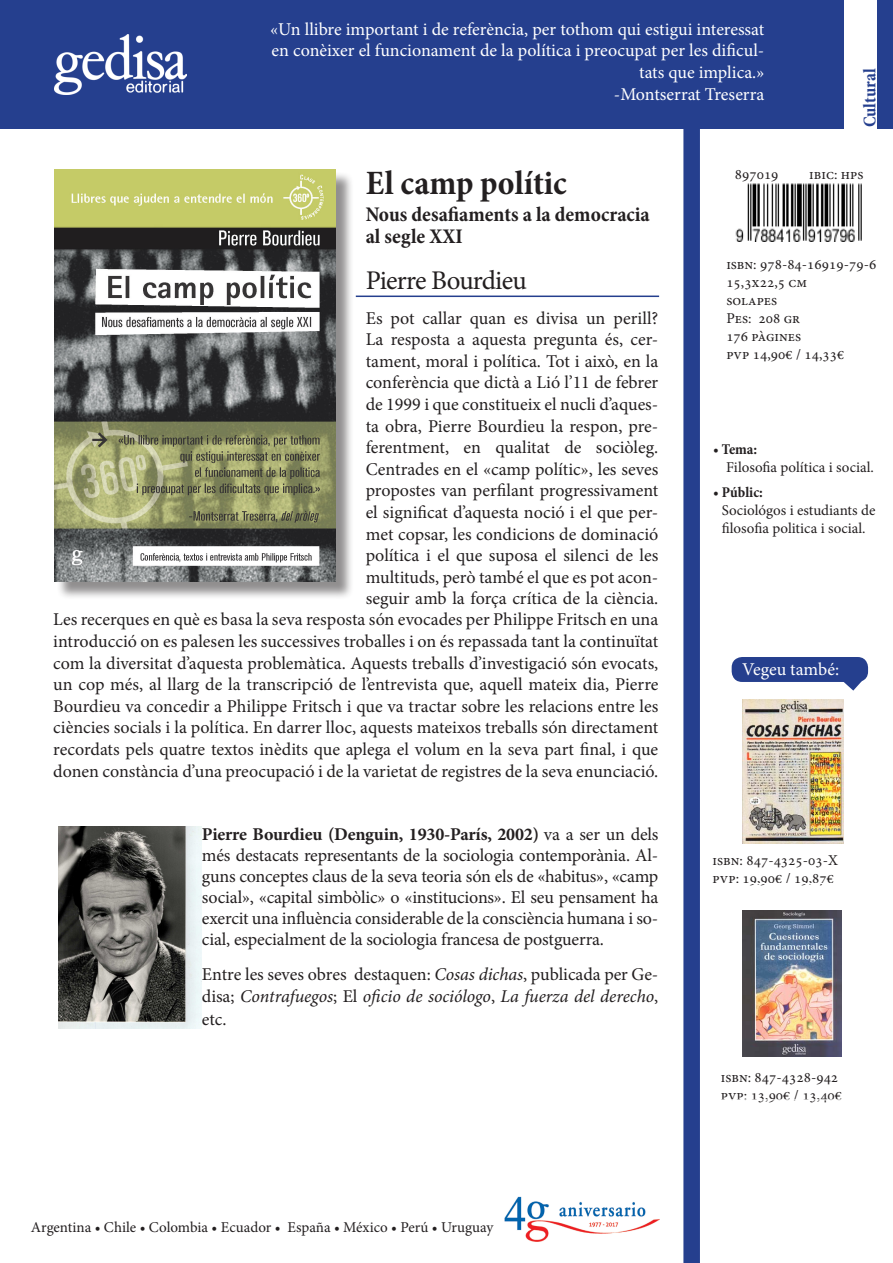
<style>
.page{position:relative;width:893px;height:1263px;background:#fff}
.page>*{position:absolute;margin:0;border:0;box-sizing:border-box;transform-origin:0 0}
.t1{font:700 condensed 34.5px "Minion Pro";color:#231f20}
.t2{font:27px "Minion Pro";letter-spacing:-.03em;color:#231f20}
.t3{font:700 condensed 21px "Minion Pro";color:#231f20}
.Autores{font:18px/21.6px "Minion Pro";letter-spacing:-.005em;color:#231f20;text-align:justify}
.Citas{font:18px/21.6px "Minion Pro";color:#fff;text-align:right}
.Indice{font:18px/22.5px "Minion Pro";letter-spacing:-.005em;color:#231f20;text-align:justify}
.Clasificación{font:700 condensed 18px "Minion Pro";color:#253f8e}
.Datos_técnicos{font:15px "Minion Pro";color:#231f20}
.Temas_y_público{font:15px/18px "Minion Pro";color:#231f20}
.Conceptos{font:15px "Minion Pro";color:#231f20}
.Temas_y_público-2{font:700 condensed 15px "Minion Pro";color:#231f20}
.s1{font-weight:700}
.s2{font-style:italic}
</style>
<div class="page">
<div style="left:0;top:0;width:893px;height:128px;background:#253f8e"></div>
<div style="left:844px;top:0;width:33px;height:129px;background:#fff"></div>
<img style="left:504px;top:1196px;width:155px;height:46px">
<div style="left:56px;top:172px;width:298px;height:428px;background:#231f20;opacity:.5"></div>
<img style="left:54px;top:169px;width:281px;height:412px">
<svg style="left:844px;top:660px;width:23px;height:31px"></svg>
<div style="left:732px;top:657px;width:136px;height:25px;background:#253f8e;border-radius:10px"></div>
<hr style="left:356px;top:296px;width:303px;height:1px;background:#253f8e">
<img style="left:742px;top:911px;width:99px;height:145px">
<img style="left:742px;top:700px;width:101px;height:143px">
<div style="left:683px;top:120px;width:17px;height:1143px;background:#253f8e"></div>
<img style="left:54px;top:34px;width:133px;height:60px">
<img style="left:58px;top:827px;width:144px;height:201px">
<img style="left:735px;top:183px;width:127px;height:59px">
<p class="Citas" style="left:270px;top:18px;width:496px">«Un llibre important i de referència, per tothom qui estigui interessat en conèixer el funcionament de la política i preocupat per les dificul&shy;tats que implica.»</p>
<p class="Citas" style="left:614px;top:83px;width:152px">-Montserrat Treserra</p>
<p class="Clasificación" style="left:857px;top:127px;width:60px;rotate:-90deg">Cultural</p>
<p class="t1" style="left:366px;top:160px;width:203px">El camp polític</p>
<p class="t3" style="left:366px;top:200px;width:286px">Nous desafiaments a la democracia</p>
<p class="t3" style="left:366px;top:222px;width:99px">al segle XXI</p>
<p class="t2" style="left:366px;top:263px;width:162px">Pierre Bourdieu</p>
<p class="Autores" style="left:366px;top:307px;width:294px">Es pot callar quan es divisa un perill?<br>La resposta a aquesta pregunta és, cer&shy;tament, moral i política. Tot i això, en la conferència que dictà a Lió l’11 de febrer de 1999 i que constitueix el nucli d’aques&shy;ta obra, Pierre Bourdieu la respon, pre&shy;ferentment, en qualitat de sociòleg.<br>Centrades en el «camp polític», les seves propostes van perfilant progressivament el significat d’aquesta noció i el que per&shy;met copsar, les condicions de dominació política i el que suposa el silenci de les multituds, però també el que es pot acon&shy;seguir amb la força crítica de la ciència.</p>
<p class="Autores" style="left:53px;top:609px;width:607px">Les recerques en què es basa la seva resposta són evocades per Philippe Fritsch en una introducció on es palesen les successives troballes i on és repassada tant la continuïtat com la diversitat d’aquesta problemàtica. Aquests treballs d’investigació són evocats, un cop més, al llarg de la transcripció de l’entrevista que, aquell mateix dia, Pierre Bourdieu va concedir a Philippe Fritsch i que va tractar sobre les relacions entre les ciències socials i la política. En darrer lloc, aquests mateixos treballs són directament recordats pels quatre textos inèdits que aplega el volum en la seva part final, i que donen constància d’una preocupació i de la varietat de registres de la seva enunciació.</p>
<p class="Autores" style="left:202px;top:824px;width:458px;line-height:21px"><span class="s1">Pierre Bourdieu (Denguin, 1930-París, 2002)</span> va a ser un dels més destacats representants de la sociologia contemporània. Al&shy;guns conceptes claus de la seva teoria són els de «habitus», «camp social», «capital simbòlic» o «institucions». El seu pensament ha exercit una influència considerable de la consciència humana i so&shy;cial, especialment de la sociologia francesa de postguerra.</p>
<p class="Indice" style="left:202px;top:963px;width:458px">Entre les seves obres destaquen: <span class="s2">Cosas dichas</span>, publicada per Ge&shy;disa; <span class="s2">Contrafuegos</span>; El <span class="s2">oficio de sociólogo</span>, <span class="s2">La fuerza del derecho</span>, etc.</p>
<p class="Temas_y_público" style="left:31px;top:1218px;width:464px">Argentina • Chile • Colombia • Ecuador • España • México • Perú • Uruguay</p>
<p class="Temas_y_público" style="left:735px;top:165px;width:45px">897019</p>
<p class="Temas_y_público" style="left:809px;top:165px;width:56px">ibic: hps</p>
<p class="Datos_técnicos" style="left:726px;top:254px;width:151px">isbn: 978-84-16919-79-6</p>
<p class="Datos_técnicos" style="left:726px;top:272px;width:82px">15,3x22,5 cm</p>
<p class="Datos_técnicos" style="left:726px;top:290px;width:52px">solapes</p>
<p class="Datos_técnicos" style="left:726px;top:308px;width:75px">Pes: 208 gr</p>
<p class="Datos_técnicos" style="left:726px;top:326px;width:76px">176 pàgines</p>
<p class="Datos_técnicos" style="left:726px;top:344px;width:119px">pvp 14,90€ / 14,33€</p>
<p class="Temas_y_público-2" style="left:713px;top:438px;width:45px">• Tema:</p>
<p class="Conceptos" style="left:726px;top:457px;width:149px">Filosofia política i social.</p>
<p class="Temas_y_público-2" style="left:713px;top:482px;width:51px">• Públic:</p>
<p class="Temas_y_público" style="left:722px;top:501px;width:155px">Sociológos i estudiants de filosofia politica i social.</p>
<p class="Citas" style="left:742px;top:658px;width:99px">Vegeu també:</p>
<p class="Datos_técnicos" style="left:713px;top:850px;width:127px">isbn: 847-4325-03-X</p>
<p class="Datos_técnicos" style="left:713px;top:868px;width:123px">pvp: 19,90€ / 19,87€</p>
<p class="Datos_técnicos" style="left:721px;top:1067px;width:119px">isbn: 847-4328-942</p>
<p class="Datos_técnicos" style="left:721px;top:1085px;width:123px">pvp: 13,90€ / 13,40€</p>
</div>
